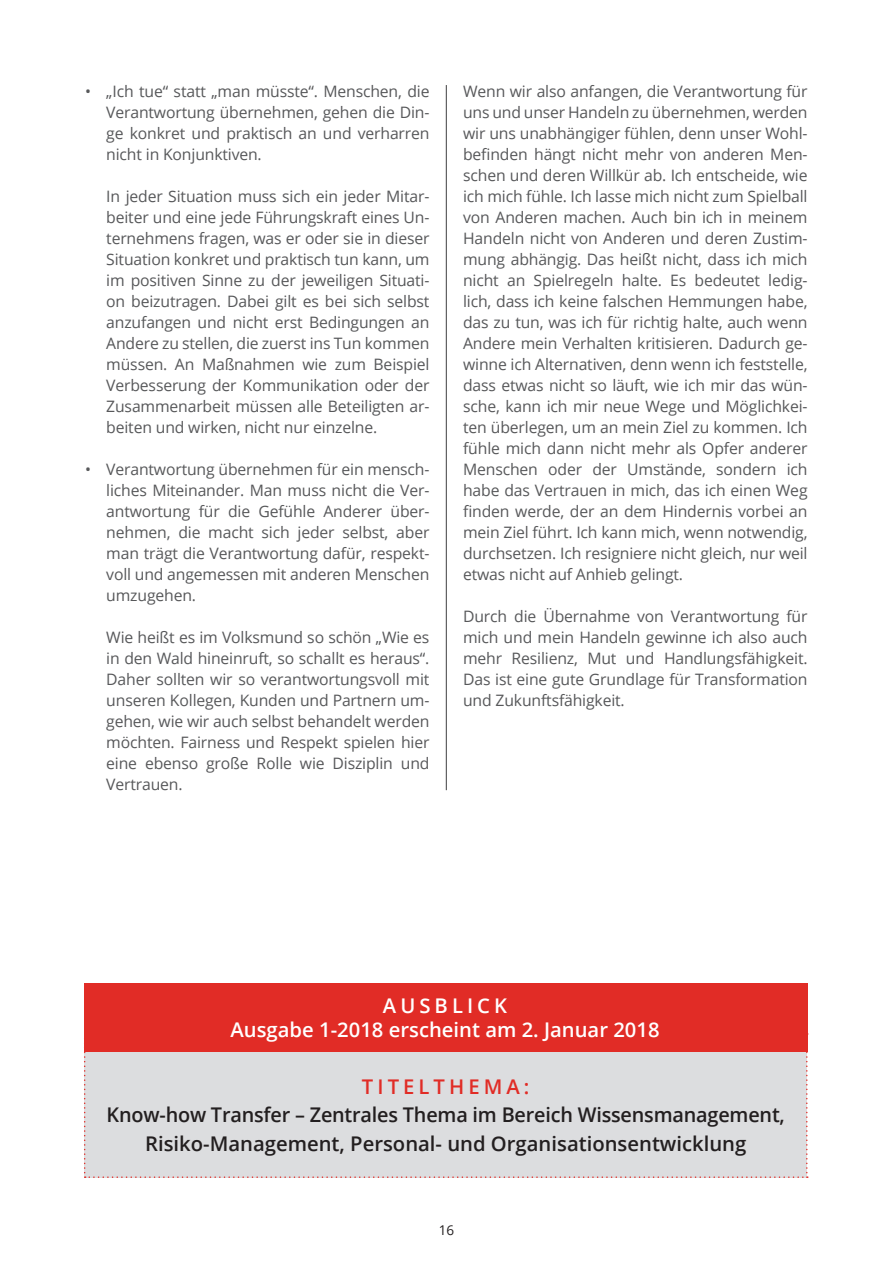
<style>
.page{position:relative;width:893px;height:1263px;background:#fff}
.page>*{position:absolute;margin:0;border:0;box-sizing:border-box;transform-origin:0 0}
.t1{font:600 20.25px/28.5px "Open Sans";letter-spacing:-.01em;color:#231f20;text-align:center}
.t2{font:600 20.25px "Open Sans";color:#fff}
.t3{font:600 20.25px "Open Sans";letter-spacing:.2em;color:#e12c26}
.t4{font:600 20.25px "Open Sans";letter-spacing:.2em;color:#fff}
.t5{font:15.75px/21px "Open Sans";letter-spacing:-.01em;color:#57585a;text-align:justify}
.t6{font:13.5px "Open Sans";color:#231f20}
</style>
<div class="page">
<hr style="left:446px;top:85px;width:1px;height:705px;background:#3e3e3f">
<div style="left:84px;top:1033px;width:724px;height:145px;background:#dcdddf"></div>
<div style="left:84px;top:983px;width:723px;height:68px;background:#e12c26"></div>
<p class="t5" style="left:106px;top:80px;width:325px;text-indent:-21px">• „Ich tue“ statt „man müsste“. Menschen, die Verantwortung übernehmen, gehen die Din&shy;ge konkret und praktisch an und verharren nicht in Konjunktiven.</p>
<p class="t5" style="left:106px;top:185px;width:325px">In jeder Situation muss sich ein jeder Mitar&shy;beiter und eine jede Führungskraft eines Un&shy;ternehmens fragen, was er oder sie in dieser Situation konkret und praktisch tun kann, um im positiven Sinne zu der jeweiligen Situati&shy;on beizutragen. Dabei gilt es bei sich selbst anzufangen und nicht erst Bedingungen an Andere zu stellen, die zuerst ins Tun kommen müssen. An Maßnahmen wie zum Beispiel Verbesserung der Kommunikation oder der Zusammenarbeit müssen alle Beteiligten ar&shy;beiten und wirken, nicht nur einzelne.</p>
<p class="t5" style="left:106px;top:458px;width:325px;text-indent:-21px">• Verantwortung übernehmen für ein mensch&shy;liches Miteinander. Man muss nicht die Ver&shy;antwortung für die Gefühle Anderer über&shy;nehmen, die macht sich jeder selbst, aber man trägt die Verantwortung dafür, respekt&shy;voll und angemessen mit anderen Menschen umzugehen.</p>
<p class="t5" style="left:106px;top:626px;width:325px">Wie heißt es im Volksmund so schön „Wie es in den Wald hineinruft, so schallt es heraus“.<br>Daher sollten wir so verantwortungsvoll mit unseren Kollegen, Kunden und Partnern um&shy;gehen, wie wir auch selbst behandelt werden möchten. Fairness und Respekt spielen hier eine ebenso große Rolle wie Disziplin und Vertrauen.</p>
<p class="t5" style="left:463px;top:80px;width:346px">Wenn wir also anfangen, die Verantwortung für uns und unser Handeln zu übernehmen, werden wir uns unabhängiger fühlen, denn unser Wohl&shy;befinden hängt nicht mehr von anderen Men&shy;schen und deren Willkür ab. Ich entscheide, wie ich mich fühle. Ich lasse mich nicht zum Spielball von Anderen machen. Auch bin ich in meinem Handeln nicht von Anderen und deren Zustim&shy;mung abhängig. Das heißt nicht, dass ich mich nicht an Spielregeln halte. Es bedeutet ledig&shy;lich, dass ich keine falschen Hemmungen habe, das zu tun, was ich für richtig halte, auch wenn Andere mein Verhalten kritisieren. Dadurch ge&shy;winne ich Alternativen, denn wenn ich feststelle, dass etwas nicht so läuft, wie ich mir das wün&shy;sche, kann ich mir neue Wege und Möglichkei&shy;ten überlegen, um an mein Ziel zu kommen. Ich fühle mich dann nicht mehr als Opfer anderer Menschen oder der Umstände, sondern ich habe das Vertrauen in mich, das ich einen Weg finden werde, der an dem Hindernis vorbei an mein Ziel führt. Ich kann mich, wenn notwendig, durchsetzen. Ich resigniere nicht gleich, nur weil etwas nicht auf Anhieb gelingt.</p>
<p class="t5" style="left:463px;top:605px;width:346px">Durch die Übernahme von Verantwortung für mich und mein Handeln gewinne ich also auch mehr Resilienz, Mut und Handlungsfähigkeit.<br>Das ist eine gute Grundlage für Transformation und Zukunftsfähigkeit.</p>
<p class="t4" style="left:383px;top:992px;width:126px">AUSBLICK</p>
<p class="t2" style="left:231px;top:1016px;width:431px">Ausgabe 1-2018 erscheint am 2. Januar 2018</p>
<p class="t3" style="left:362px;top:1073px;width:169px">TITELTHEMA:</p>
<p class="t1" style="left:107px;top:1100px;width:680px">Know-how Transfer – Zentrales Thema im Bereich Wissensmanagement,<br>Risiko-Management, Personal- und Organisationsentwicklung</p>
<p class="t6" style="left:439px;top:1221px;width:17px">16</p>
</div>
